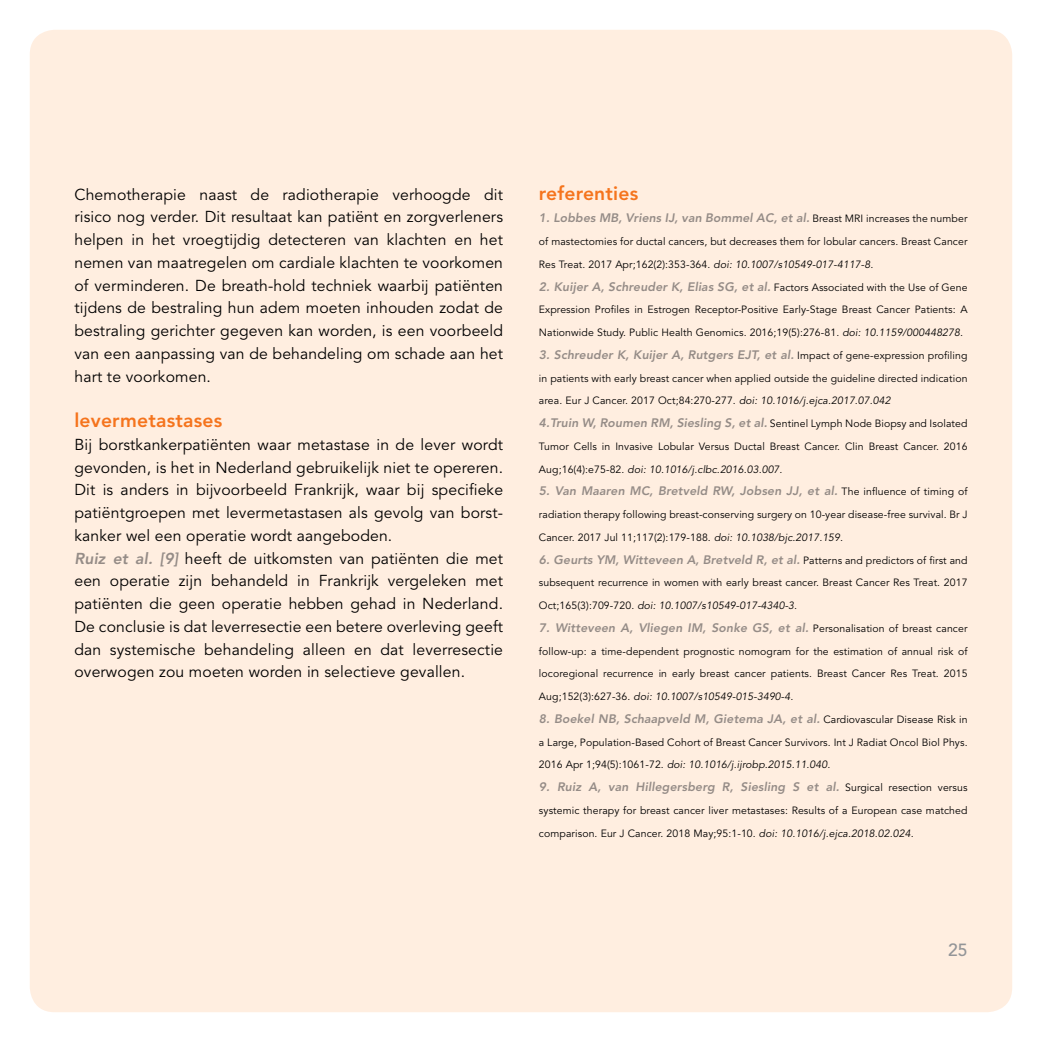
<style>
.page{position:relative;width:1042px;height:1042px;background:#fff}
.page>*{position:absolute;margin:0;border:0;box-sizing:border-box;transform-origin:0 0}
.t1{font:800 19.25px "Avenir LT Std";letter-spacing:.01em;color:#f57d22}
.t2{font:500 17.5px "Avenir LT Std";color:#939598}
.t3{font:15.75px/22.8px "Avenir LT Std";letter-spacing:.01em;color:#000;text-align:justify}
.t4{font:italic 800 12.25px "Avenir LT Std";letter-spacing:.01em;color:#95979a}
.t5{font:10.5px/22.8px "Avenir LT Std";letter-spacing:.01em;color:#000}
.s1{font-weight:800;font-style:italic;color:#95979a}
.s2{font-weight:400;font-style:normal;font-size:10.5px;color:#000}
.s3{font-style:italic}
.s4{font-weight:800;font-style:italic;font-size:12.25px;color:#95979a}
</style>
<div class="page">
<div style="left:30px;top:30px;width:982px;height:982px;background:#ffeee0;border-radius:25px"></div>
<p class="t3" style="left:74px;top:183px;width:430px">Chemotherapie naast de radiotherapie verhoogde dit risico nog verder. Dit resultaat kan patiënt en zorgverleners helpen in het vroegtijdig detecteren van klachten en het nemen van maatregelen om cardiale klachten te voorkomen of verminderen. De breath-hold techniek waarbij patiënten tijdens de bestraling hun adem moeten inhouden zodat de bestraling gerichter gegeven kan worden, is een voorbeeld van een aanpassing van de behandeling om schade aan het hart te voorkomen.</p>
<h1 class="t1" style="left:74px;top:409px;width:149px">levermetastases</h1>
<p class="t3" style="left:74px;top:433px;width:430px;text-align:left">Bij borstkankerpatiënten waar metastase in de lever wordt gevonden, is het in Nederland gebruikelijk niet te opereren.<br>Dit is anders in bijvoorbeeld Frankrijk, waar bij specifieke patiëntgroepen met levermetastasen als gevolg van borst&shy;kanker wel een operatie wordt aangeboden.<br><span class="s1">Ruiz et al. [9]</span> heeft de uitkomsten van patiënten die met een operatie zijn behandeld in Frankrijk vergeleken met patiënten die geen operatie hebben gehad in Nederland.<br>De conclusie is dat leverresectie een betere overleving geeft dan systemische behandeling alleen en dat leverresectie overwogen zou moeten worden in selectieve gevallen.</p>
<h1 class="t1" style="left:539px;top:181px;width:101px">referenties</h1>
<p class="t4" style="left:539px;top:211px;width:430px">1. Lobbes MB, Vriens IJ, van Bommel AC, et al. <span class="s2">Breast MRI increases the number</span></p>
<p class="t5" style="left:539px;top:230px;width:430px">of mastectomies for ductal cancers, but decreases them for lobular cancers. Breast Cancer<br>Res Treat. 2017 Apr;162(2):353-364. <span class="s3">doi: 10.1007/s10549-017-4117-8.</span></p>
<p class="t4" style="left:539px;top:279px;width:430px">2. Kuijer A, Schreuder K, Elias SG, et al. <span class="s2">Factors Associated with the Use of Gene</span></p>
<p class="t5" style="left:539px;top:299px;width:430px">Expression Profiles in Estrogen Receptor-Positive Early-Stage Breast Cancer Patients: A<br>Nationwide Study. Public Health Genomics. 2016;19(5):276-81. <span class="s3">doi: 10.1159/000448278.</span></p>
<p class="t4" style="left:539px;top:347px;width:430px">3. Schreuder K, Kuijer A, Rutgers EJT, et al. <span class="s2">Impact of gene-expression profiling</span></p>
<p class="t5" style="left:539px;top:367px;width:430px">in patients with early breast cancer when applied outside the guideline directed indication area. Eur J Cancer. 2017 Oct;84:270-277. <span class="s3">doi: 10.1016/j.ejca.2017.07.042<br></span><span class="s4">4.Truin W, Roumen RM, Siesling S, et al.</span> Sentinel Lymph Node Biopsy and Isolated Tumor Cells in Invasive Lobular Versus Ductal Breast Cancer. Clin Breast Cancer. 2016<br>Aug;16(4):e75-82. <span class="s3">doi: 10.1016/j.clbc.2016.03.007.</span></p>
<p class="t4" style="left:539px;top:484px;width:430px">5. Van Maaren MC, Bretveld RW, Jobsen JJ, et al. <span class="s2">The influence of timing of</span></p>
<p class="t5" style="left:539px;top:503px;width:430px">radiation therapy following breast-conserving surgery on 10-year disease-free survival. Br J<br>Cancer. 2017 Jul 11;117(2):179-188. <span class="s3">doi: 10.1038/bjc.2017.159.</span></p>
<p class="t4" style="left:539px;top:552px;width:430px">6. Geurts YM, Witteveen A, Bretveld R, et al. <span class="s2">Patterns and predictors of first and</span></p>
<p class="t5" style="left:539px;top:572px;width:430px">subsequent recurrence in women with early breast cancer. Breast Cancer Res Treat. 2017<br>Oct;165(3):709-720. <span class="s3">doi: 10.1007/s10549-017-4340-3.</span></p>
<p class="t4" style="left:539px;top:620px;width:430px">7. Witteveen A, Vliegen IM, Sonke GS, et al. <span class="s2">Personalisation of breast cancer</span></p>
<p class="t5" style="left:539px;top:640px;width:430px;text-align:justify">follow-up: a time-dependent prognostic nomogram for the estimation of annual risk of locoregional recurrence in early breast cancer patients. Breast Cancer Res Treat. 2015<br>Aug;152(3):627-36. <span class="s3">doi: 10.1007/s10549-015-3490-4.</span></p>
<p class="t4" style="left:539px;top:711px;width:430px">8. Boekel NB, Schaapveld M, Gietema JA, et al. <span class="s2">Cardiovascular Disease Risk in</span></p>
<p class="t5" style="left:539px;top:731px;width:430px">a Large, Population-Based Cohort of Breast Cancer Survivors. Int J Radiat Oncol Biol Phys.<br>2016 Apr 1;94(5):1061-72. <span class="s3">doi: 10.1016/j.ijrobp.2015.11.040.</span></p>
<p class="t4" style="left:539px;top:779px;width:430px">9. Ruiz A, van Hillegersberg R, Siesling S et al. <span class="s2">Surgical resection versus</span></p>
<p class="t5" style="left:539px;top:799px;width:430px">systemic therapy for breast cancer liver metastases: Results of a European case matched comparison. Eur J Cancer. 2018 May;95:1-10. <span class="s3">doi: 10.1016/j.ejca.2018.02.024.</span></p>
<h2 class="t2" style="left:948px;top:940px;width:21px">25</h2>
</div>
